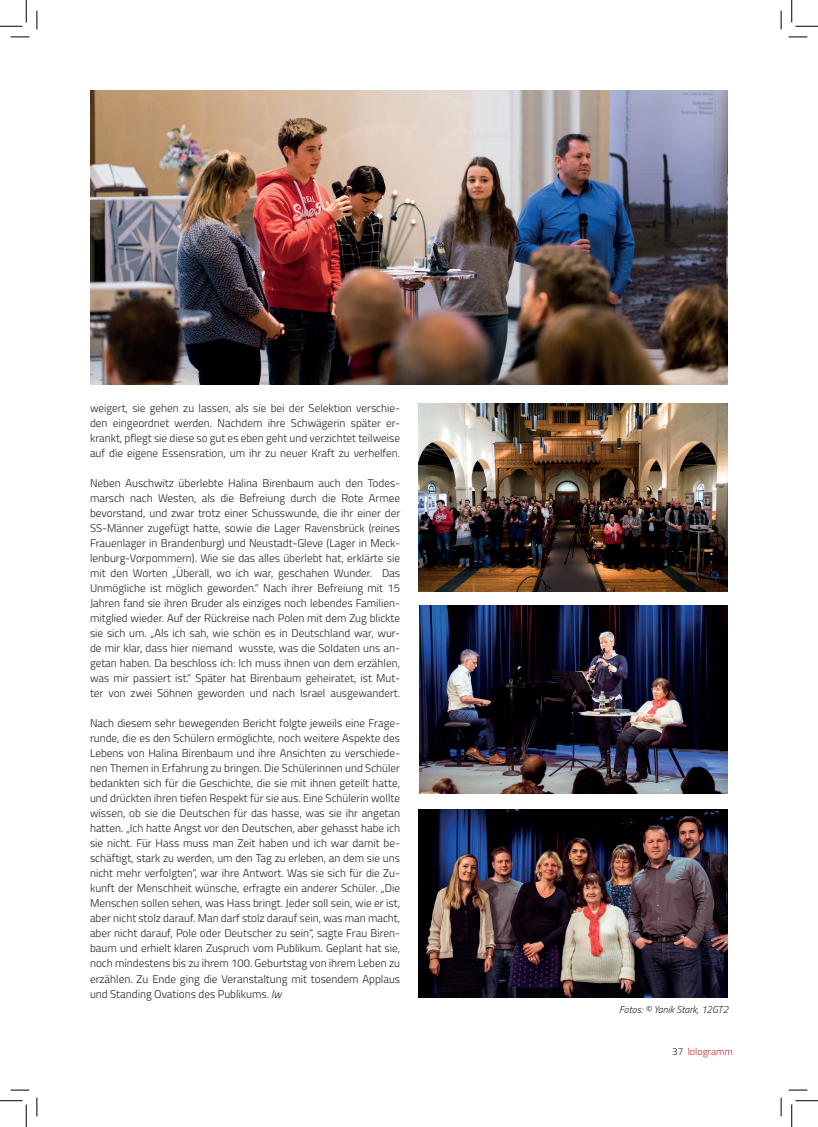
<style>
.page{position:relative;width:818px;height:1127px;background:#fff}
.page>*{position:absolute;margin:0;border:0;box-sizing:border-box;transform-origin:0 0}
.t1{font:300 11.25px/15px "Titillium";color:#231f20;text-align:justify}
.t2{font:italic 300 10px "Titillium";color:#231f20}
.t3{font:300 10px "Titillium";color:#c5252c}
.s1{font-style:italic}
.s2{color:#231f20}
</style>
<div class="page">
<img style="left:90px;top:90px;width:637px;height:294px">
<img style="left:418px;top:404px;width:309px;height:187px">
<img style="left:419px;top:606px;width:309px;height:187px">
<img style="left:419px;top:809px;width:309px;height:188px">
<svg style="left:11px;top:36px;width:18px;height:2px"></svg>
<svg style="left:788px;top:36px;width:19px;height:2px"></svg>
<svg style="left:11px;top:1089px;width:18px;height:1px"></svg>
<svg style="left:788px;top:1089px;width:19px;height:1px"></svg>
<svg style="left:36px;top:11px;width:2px;height:18px"></svg>
<svg style="left:36px;top:1097px;width:2px;height:18px"></svg>
<svg style="left:780px;top:11px;width:2px;height:18px"></svg>
<svg style="left:780px;top:1097px;width:2px;height:18px"></svg>
<svg style="left:0;top:0;width:27px;height:27px"></svg>
<svg style="left:0;top:1100px;width:27px;height:26px"></svg>
<svg style="left:791px;top:0;width:27px;height:27px"></svg>
<svg style="left:791px;top:1100px;width:27px;height:26px"></svg>
<p class="t1" style="left:90px;top:400px;width:312px">weigert, sie gehen zu lassen, als sie bei der Selektion verschie&shy;den eingeordnet werden. Nachdem ihre Schwägerin später er&shy;krankt, pflegt sie diese so gut es eben geht und verzichtet teilweise auf die eigene Essensration, um ihr zu neuer Kraft zu verhelfen.</p>
<p class="t1" style="left:90px;top:475px;width:312px">Neben Auschwitz überlebte Halina Birenbaum auch den Todes&shy;marsch nach Westen, als die Befreiung durch die Rote Armee bevorstand, und zwar trotz einer Schusswunde, die ihr einer der SS-Männer zugefügt hatte, sowie die Lager Ravensbrück (reines Frauenlager in Brandenburg) und Neustadt-Gleve (Lager in Meck&shy;lenburg-Vorpommern). Wie sie das alles überlebt hat, erklärte sie mit den Worten „Überall, wo ich war, geschahen Wunder. Das Unmögliche ist möglich geworden.“ Nach ihrer Befreiung mit 15<br>Jahren fand sie ihren Bruder als einziges noch lebendes Familien&shy;mitglied wieder. Auf der Rückreise nach Polen mit dem Zug blickte sie sich um. „Als ich sah, wie schön es in Deutschland war, wur&shy;de mir klar, dass hier niemand wusste, was die Soldaten uns an&shy;getan haben. Da beschloss ich: Ich muss ihnen von dem erzählen, was mir passiert ist.“ Später hat Birenbaum geheiratet, ist Mut&shy;ter von zwei Söhnen geworden und nach Israel ausgewandert.</p>
<p class="t1" style="left:90px;top:715px;width:312px">Nach diesem sehr bewegenden Bericht folgte jeweils eine Frage&shy;runde, die es den Schülern ermöglichte, noch weitere Aspekte des Lebens von Halina Birenbaum und ihre Ansichten zu verschiede&shy;nen Themen in Erfahrung zu bringen. Die Schülerinnen und Schüler bedankten sich für die Geschichte, die sie mit ihnen geteilt hatte, und drückten ihren tiefen Respekt für sie aus. Eine Schülerin wollte wissen, ob sie die Deutschen für das hasse, was sie ihr angetan hatten. „Ich hatte Angst vor den Deutschen, aber gehasst habe ich sie nicht. Für Hass muss man Zeit haben und ich war damit be&shy;schäftigt, stark zu werden, um den Tag zu erleben, an dem sie uns nicht mehr verfolgten“, war ihre Antwort. Was sie sich für die Zu&shy;kunft der Menschheit wünsche, erfragte ein anderer Schüler. „Die Menschen sollen sehen, was Hass bringt. Jeder soll sein, wie er ist, aber nicht stolz darauf. Man darf stolz darauf sein, was man macht, aber nicht darauf, Pole oder Deutscher zu sein“, sagte Frau Biren&shy;baum und erhielt klaren Zuspruch vom Publikum. Geplant hat sie, noch mindestens bis zu ihrem 100. Geburtstag von ihrem Leben zu erzählen. Zu Ende ging die Veranstaltung mit tosendem Applaus und Standing Ovations des Publikums<span class="s1">. lw</span></p>
<p class="t2" style="left:619px;top:1002px;width:111px">Fotos: © Yanik Stark, 12GT2</p>
<p class="t3" style="left:672px;top:1044px;width:62px"><span class="s2">37</span> lologramm</p>
</div>
